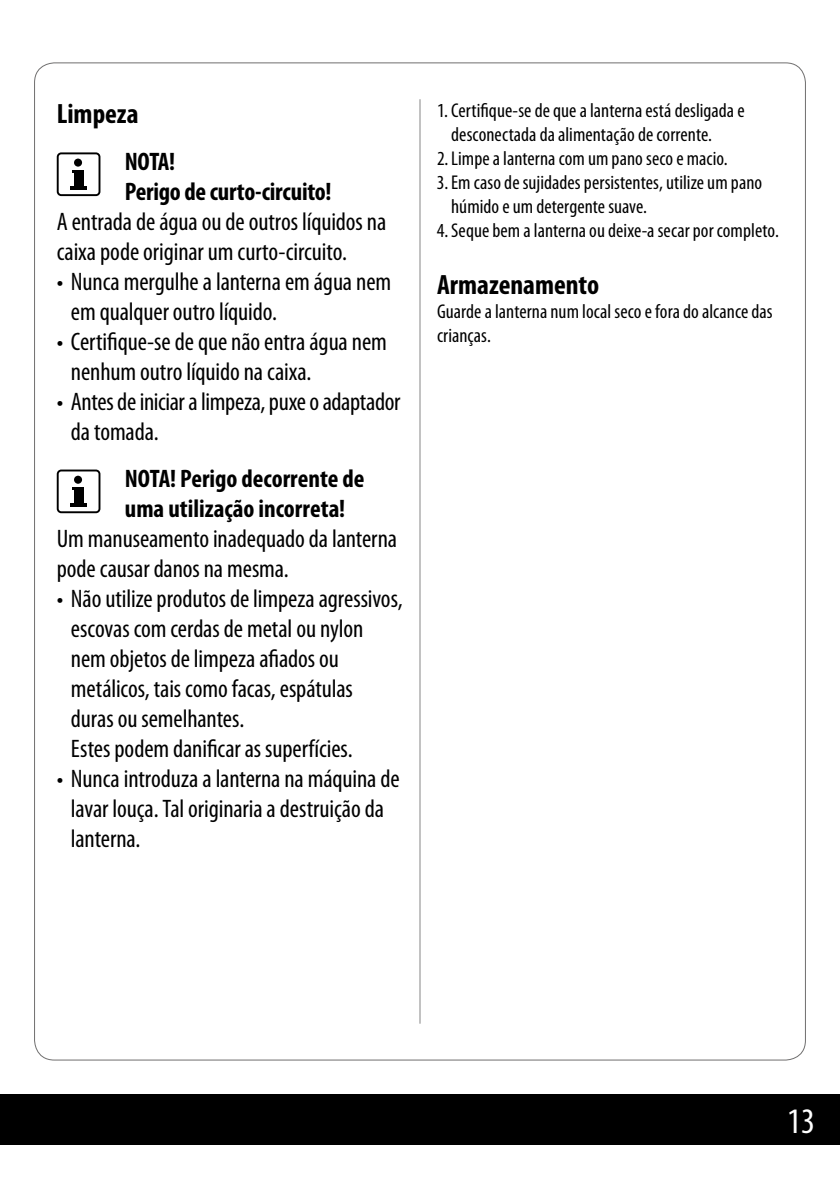
<style>
.page{position:relative;width:840px;height:1191px;background:#fff}
.page>*{position:absolute;margin:0;border:0;box-sizing:border-box;transform-origin:0 0}
.t1{font:condensed 36px "Myriad Pro";color:#fff}
.t2{font:700 condensed 28px "Myriad Pro";color:#000}
.t3{font:condensed 25.4px/30px "Myriad Pro";letter-spacing:-.005em;color:#000}
.t4{font:700 condensed 25.4px/30px "Myriad Pro";color:#000}
.t5{font:condensed 20px/24px "Myriad Pro";letter-spacing:.005em;color:#000}
</style>
<div class="page">
<hr style="left:419px;top:99px;width:1px;height:924px;background:#878787">
<div style="left:57px;top:152px;width:43px;height:44px;border:2px solid #000;border-radius:4px"></div>
<div style="left:74px;top:159px;width:8px;height:8px;background:#000;border-radius:50%"></div>
<div style="left:74px;top:170px;width:9px;height:17px;background:#000"></div>
<hr style="left:70px;top:186px;width:17px;height:3px;background:#000">
<div style="left:57px;top:469px;width:43px;height:44px;border:2px solid #000;border-radius:4px"></div>
<div style="left:74px;top:476px;width:8px;height:8px;background:#000;border-radius:50%"></div>
<div style="left:74px;top:487px;width:9px;height:17px;background:#000"></div>
<hr style="left:70px;top:503px;width:17px;height:3px;background:#000">
<div style="left:0;top:1094px;width:839px;height:50px;background:#000"></div>
<p class="t2" style="left:57px;top:96px;width:83px">Limpeza</p>
<p class="t4" style="left:125px;top:146px;width:208px">NOTA!<br>Perigo de curto-circuito!</p>
<p class="t3" style="left:57px;top:206px;width:331px">A entrada de água ou de outros líquidos na caixa pode originar um curto-circuito.</p>
<p class="t3" style="left:71px;top:266px;width:321px;text-indent:-14px">• Nunca mergulhe a lanterna em água nem em qualquer outro líquido.</p>
<p class="t3" style="left:71px;top:326px;width:317px;text-indent:-14px">• Certifique-se de que não entra água nem nenhum outro líquido na caixa.</p>
<p class="t3" style="left:71px;top:386px;width:331px;text-indent:-14px">• Antes de iniciar a limpeza, puxe o adaptador da tomada.</p>
<p class="t4" style="left:125px;top:463px;width:241px">NOTA! Perigo decorrente de uma utilização incorreta!</p>
<p class="t3" style="left:57px;top:523px;width:341px">Um manuseamento inadequado da lanterna pode causar danos na mesma.</p>
<p class="t3" style="left:71px;top:583px;width:333px;text-indent:-14px">• Não utilize produtos de limpeza agressivos, escovas com cerdas de metal ou nylon nem objetos de limpeza afiados ou metálicos, tais como facas, espátulas<br>duras ou semelhantes.<br>Estes podem danificar as superfícies.</p>
<p class="t3" style="left:71px;top:763px;width:330px;text-indent:-14px">• Nunca introduza a lanterna na máquina de lavar louça. Tal originaria a destruição da lanterna.</p>
<p class="t5" style="left:437px;top:98px;width:309px">1. Certifique-se de que a lanterna está desligada e</p>
<p class="t5" style="left:451px;top:122px;width:262px">desconectada da alimentação de corrente.</p>
<p class="t5" style="left:437px;top:146px;width:292px">2.Limpe a lanterna com um pano seco e macio.</p>
<p class="t5" style="left:436px;top:170px;width:326px">3.Em caso de sujidades persistentes, utilize um pano</p>
<p class="t5" style="left:451px;top:194px;width:197px">húmido e um detergente suave.</p>
<p class="t5" style="left:436px;top:218px;width:343px">4.Seque bem a lanterna ou deixe-a secar por completo.</p>
<p class="t2" style="left:437px;top:267px;width:163px">Armazenamento</p>
<p class="t5" style="left:437px;top:299px;width:337px">Guarde a lanterna num local seco e fora do alcance das crianças.</p>
<h1 class="t1" style="left:786px;top:1099px;width:29px">13</h1>
</div>
